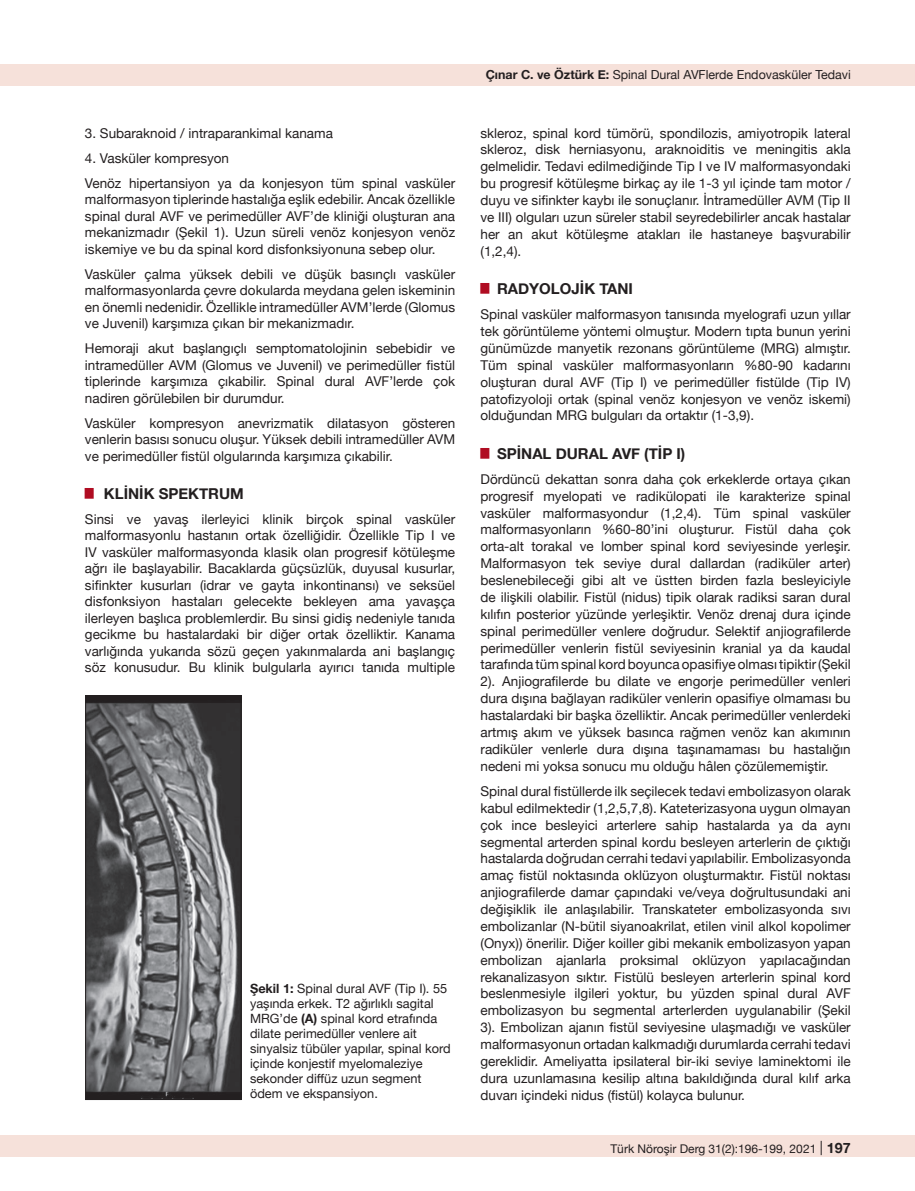
<style>
.page{position:relative;width:915px;height:1191px;background:#fff}
.page>*{position:absolute;margin:0;border:0;box-sizing:border-box;transform-origin:0 0}
.t1{font:700 15px "Helvetica Neue";color:#231f20}
.t2{font:13.5px/16.8px "Helvetica Neue";color:#231f20;text-align:justify}
.t3{font:12.75px/15px "Helvetica Neue";color:#231f20}
.t4{font:12.45px "Helvetica Neue";color:#231f20}
.t5{font:12px "Helvetica Neue";color:#231f20}
.s1{font-weight:700}
.s2{font-size:14.25px}
.s3{font-weight:700;font-size:14.25px}
</style>
<div class="page">
<div style="left:0;top:1135px;width:914px;height:22px;background:#f6e1da"></div>
<div style="left:0;top:64px;width:914px;height:21px;background:#f6e1da"></div>
<img style="left:87px;top:697px;width:152px;height:401px">
<div style="left:85px;top:695px;width:156px;height:405px;border:1px solid #231f20"></div>
<p class="t2" style="left:85px;top:125px;width:249px">3. Subaraknoid / intraparankimal kanama</p>
<p class="t2" style="left:85px;top:146px;width:371px;line-height:25px">4. Vasküler kompresyon<br>Venöz hipertansiyon ya da konjesyon tüm spinal vasküler</p>
<p class="t2" style="left:85px;top:192px;width:371px">malformasyon tiplerinde hastalığa eşlik edebilir. Ancak özellikle spinal dural AVF ve perimedüller AVF’de kliniği oluşturan ana mekanizmadır (Şekil 1). Uzun süreli venöz konjesyon venöz iskemiye ve bu da spinal kord disfonksiyonuna sebep olur.</p>
<p class="t2" style="left:85px;top:266px;width:371px">Vasküler çalma yüksek debili ve düşük basınçlı vasküler malformasyonlarda çevre dokularda meydana gelen iskeminin en önemli nedenidir. Özellikle intramedüller AVM’lerde (Glomus ve Juvenil) karşımıza çıkan bir mekanizmadır.</p>
<p class="t2" style="left:85px;top:341px;width:371px">Hemoraji akut başlangıçlı semptomatolojinin sebebidir ve intramedüller AVM (Glomus ve Juvenil) ve perimedüller fistül tiplerinde karşımıza çıkabilir. Spinal dural AVF’lerde çok nadiren görülebilen bir durumdur.</p>
<p class="t2" style="left:85px;top:415px;width:371px">Vasküler kompresyon anevrizmatik dilatasyon gösteren venlerin basısı sonucu oluşur. Yüksek debili intramedüller AVM ve perimedüller fistül olgularında karşımıza çıkabilir.</p>
<p class="t1" style="left:85px;top:481px;width:160px"><sup>█</sup> KLINIK SPEKTRUM</p>
<p class="t2" style="left:85px;top:511px;width:371px">Sinsi ve yavaş ilerleyici klinik birçok spinal vasküler malformasyonlu hastanın ortak özelliğidir. Özellikle Tip I ve IV vasküler malformasyonda klasik olan progresif kötüleşme ağrı ile başlayabilir. Bacaklarda güçsüzlük, duyusal kusurlar, sifinkter kusurları (idrar ve gayta inkontinansı) ve seksüel disfonksiyon hastaları gelecekte bekleyen ama yavaşça ilerleyen başlıca problemlerdir. Bu sinsi gidiş nedeniyle tanıda gecikme bu hastalardaki bir diğer ortak özelliktir. Kanama varlığında yukarıda sözü geçen yakınmalarda ani başlangıç söz konusudur. Bu klinik bulgularla ayırıcı tanıda multiple</p>
<p class="t3" style="left:250px;top:982px;width:202px"><span class="s1">Şekil 1:</span> Spinal dural AVF (Tip I). 55 yaşında erkek. T2 ağırlıklı sagital<br>MRG’de <span class="s1">(A)</span> spinal kord etrafında dilate perimedüller venlere ait sinyalsiz tübüler yapılar, spinal kord içinde konjestif myelomaleziye sekonder diffüz uzun segment ödem ve ekspansiyon.</p>
<p class="t4" style="left:485px;top:66px;width:366px"><span class="s1">Çınar C. ve Öztürk E:</span> Spinal Dural AVFlerde Endovasküler Tedavi</p>
<p class="t2" style="left:480px;top:125px;width:371px">skleroz, spinal kord tümörü, spondilozis, amiyotropik lateral skleroz, disk herniasyonu, araknoiditis ve meningitis akla gelmelidir. Tedavi edilmediğinde Tip I ve IV malformasyondaki bu progresif kötüleşme birkaç ay ile 1-3 yıl içinde tam motor / duyu ve sifinkter kaybı ile sonuçlanır. İntramedüller AVM (Tip II ve III) olguları uzun süreler stabil seyredebilirler ancak hastalar her an akut kötüleşme atakları ile hastaneye başvurabilir (1,2,4).</p>
<p class="t1" style="left:480px;top:277px;width:154px"><sup>█</sup> RADYOLOJIK TANI</p>
<p class="t2" style="left:480px;top:307px;width:371px">Spinal vasküler malformasyon tanısında myelografi uzun yıllar tek görüntüleme yöntemi olmuştur. Modern tıpta bunun yerini günümüzde manyetik rezonans görüntüleme (MRG) almıştır.<br>Tüm spinal vasküler malformasyonların %80-90 kadarını oluşturan dural AVF (Tip I) ve perimedüller fistülde (Tip IV) patofizyoloji ortak (spinal venöz konjesyon ve venöz iskemi) olduğundan MRG bulguları da ortaktır (1-3,9).</p>
<p class="t1" style="left:480px;top:441px;width:206px"><sup>█</sup> SPINAL DURAL AVF (TIP I)</p>
<p class="t2" style="left:480px;top:471px;width:371px">Dördüncü dekattan sonra daha çok erkeklerde ortaya çıkan progresif myelopati ve radikülopati ile karakterize spinal vasküler malformasyondur (1,2,4). Tüm spinal vasküler malformasyonların %60-80’ini oluşturur. Fistül daha çok orta-alt torakal ve lomber spinal kord seviyesinde yerleşir.<br>Malformasyon tek seviye dural dallardan (radiküler arter) beslenebileceği gibi alt ve üstten birden fazla besleyiciyle de ilişkili olabilir. Fistül (nidus) tipik olarak radiksi saran dural kılıfın posterior yüzünde yerleşiktir. Venöz drenaj dura içinde spinal perimedüller venlere doğrudur. Selektif anjiografilerde perimedüller venlerin fistül seviyesinin kranial ya da kaudal tarafında tüm spinal kord boyunca opasifiye olması tipiktir (Şekil 2). Anjiografilerde bu dilate ve engorje perimedüller venleri dura dışına bağlayan radiküler venlerin opasifiye olmaması bu hastalardaki bir başka özelliktir. Ancak perimedüller venlerdeki artmış akım ve yüksek basınca rağmen venöz kan akımının radiküler venlerle dura dışına taşınamaması bu hastalığın nedeni mi yoksa sonucu mu olduğu hâlen çözülememiştir.</p>
<p class="t2" style="left:480px;top:783px;width:371px">Spinal dural fistüllerde ilk seçilecek tedavi embolizasyon olarak kabul edilmektedir (1,2,5,7,8). Kateterizasyona uygun olmayan çok ince besleyici arterlere sahip hastalarda ya da aynı segmental arterden spinal kordu besleyen arterlerin de çıktığı hastalarda doğrudan cerrahi tedavi yapılabilir. Embolizasyonda amaç fistül noktasında oklüzyon oluşturmaktır. Fistül noktası anjiografilerde damar çapındaki ve/veya doğrultusundaki ani değişiklik ile anlaşılabilir. Transkateter embolizasyonda sıvı embolizanlar (N-bütil siyanoakrilat, etilen vinil alkol kopolimer (Onyx)) önerilir. Diğer koiller gibi mekanik embolizasyon yapan embolizan ajanlarla proksimal oklüzyon yapılacağından rekanalizasyon sıktır. Fistülü besleyen arterlerin spinal kord beslenmesiyle ilgileri yoktur, bu yüzden spinal dural AVF embolizasyon bu segmental arterlerden uygulanabilir (Şekil 3). Embolizan ajanın fistül seviyesine ulaşmadığı ve vasküler malformasyonun ortadan kalkmadığı durumlarda cerrahi tedavi gereklidir. Ameliyatta ipsilateral bir-iki seviye laminektomi ile dura uzunlamasına kesilip altına bakıldığında dural kılıf arka duvarı içindeki nidus (fistül) kolayca bulunur.</p>
<p class="t5" style="left:610px;top:1140px;width:263px">Türk Nöroşir Derg 31(2):196-199, 2021 <span class="s2">|</span> <span class="s3">197197</span></p>
</div>
